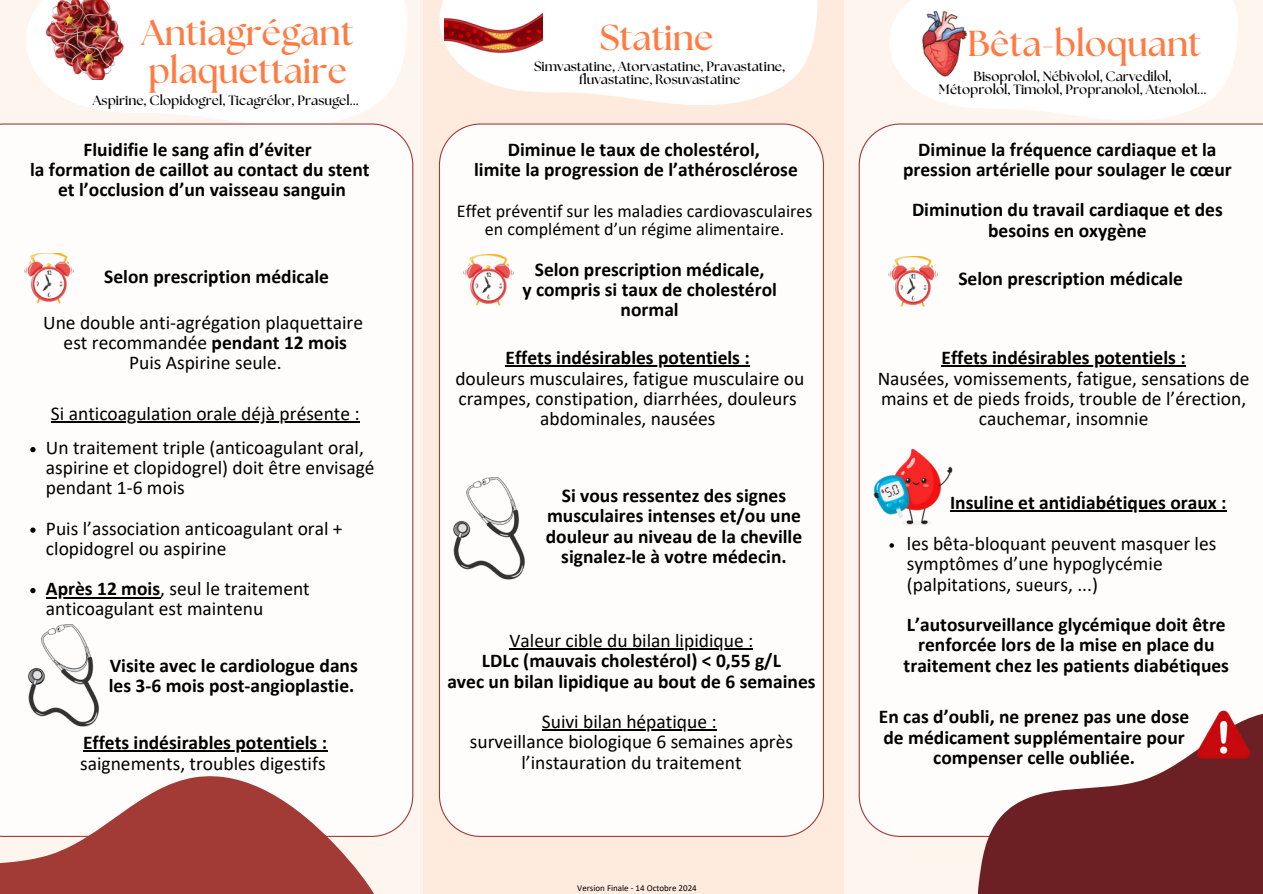
<style>
.page{position:relative;width:1263px;height:894px;background:#fff}
.page>*{position:absolute;margin:0;border:0;box-sizing:border-box;transform-origin:0 0}
.t1{font:700 36px/37.2px "The Seasons";color:#ff7b42}
.t2{font:700 19.5px/20.2px "Calibri";color:#000;text-align:center}
.t3{font:19.5px/20.2px "Calibri";color:#000}
.t4{font:18px/18px "Calibri";color:#000;text-align:center}
.t5{font:700 13.5px/13.5px "The Seasons";color:#000;text-align:center}
.t6{font:9px "Calibri";color:#000}
.s1{font-weight:700}
.s2{font-weight:400}
</style>
<div class="page">
<div style="left:0;top:0;width:1263px;height:893px;background:#fff5ef"></div>
<div style="left:859px;top:123px;width:404px;height:713px;background:#fefdfc"></div>
<svg style="left:960px;top:674px;width:303px;height:219px"></svg>
<div style="left:423px;top:0;width:421px;height:893px;background:#ffebde"></div>
<svg style="left:26px;top:0;width:381px;height:123px;fill:#fff"></svg>
<div style="left:0;top:123px;width:413px;height:611px;background:#fefdfc"></div>
<svg style="left:0;top:734px;width:414px;height:159px"></svg>
<svg style="left:439px;top:0;width:379px;height:105px"></svg>
<div style="left:439px;top:123px;width:385px;height:713px;background:#fefdfc"></div>
<svg style="left:889px;top:0;width:349px;height:120px"></svg>
<img style="left:444px;top:0;width:98px;height:70px">
<img style="left:28px;top:0;width:113px;height:80px">
<img style="left:453px;top:254px;width:70px;height:51px">
<img style="left:878px;top:256px;width:70px;height:51px">
<hr style="left:51px;top:421px;width:309px;height:2px;background:#000">
<svg style="left:30px;top:447px;width:6px;height:5px"></svg>
<svg style="left:30px;top:527px;width:6px;height:5px"></svg>
<svg style="left:30px;top:587px;width:6px;height:6px"></svg>
<hr style="left:46px;top:596px;width:114px;height:2px;background:#000">
<img style="left:19px;top:624px;width:88px;height:103px">
<img style="left:445px;top:477px;width:88px;height:103px">
<hr style="left:83px;top:750px;width:244px;height:1px;background:#000">
<hr style="left:506px;top:365px;width:244px;height:1px;background:#000">
<hr style="left:510px;top:648px;width:243px;height:1px;background:#000">
<hr style="left:542px;top:729px;width:175px;height:1px;background:#000">
<img style="left:892px;top:8px;width:105px;height:76px">
<hr style="left:941px;top:365px;width:245px;height:1px;background:#000">
<img style="left:1198px;top:708px;width:52px;height:52px">
<img style="left:865px;top:438px;width:96px;height:97px">
<img style="left:14px;top:253px;width:70px;height:50px">
<hr style="left:950px;top:510px;width:277px;height:1px;background:#000">
<svg style="left:889px;top:543px;width:5px;height:4px"></svg>
<h3 class="t1" style="left:142px;top:16px;width:213px">Antiagrégant plaquettaire</h3>
<h1 class="t5" style="left:93px;top:94px;width:268px">Aspirine, Clopidogrel, Ticagrélor, Prasugel...</h1>
<p class="t2" style="left:30px;top:140px;width:341px">Fluidifie le sang afin d’éviter<br>la formation de caillot au contact du stent et l’occlusion d’un vaisseau sanguin</p>
<h4 class="t1" style="left:600px;top:20px;width:115px">Statine</h4>
<h2 class="t5" style="left:534px;top:60px;width:253px">Simvastatine, Atorvastatine, Pravastatine, fluvastatine, Rosuvastatine</h2>
<p class="t2" style="left:474px;top:140px;width:325px">Diminue le taux de cholestérol,<br>limite la progression de l’athérosclérose</p>
<h3 class="t4" style="left:457px;top:203px;width:357px">Effet préventif sur les maladies cardiovasculaires en complément d’un régime alimentaire.</h3>
<h3 class="t1" style="left:967px;top:26px;width:235px">Bêta-bloquant</h3>
<h2 class="t5" style="left:939px;top:70px;width:269px">Bisoprolol, Nébivolol, Carvedilol,<br>Métoprolol, Timolol, Propranolol, Atenolol...</h2>
<p class="t2" style="left:903px;top:140px;width:330px">Diminue la fréquence cardiaque et la pression artérielle pour soulager le cœur</p>
<p class="t2" style="left:912px;top:201px;width:312px">Diminution du travail cardiaque et des besoins en oxygène</p>
<p class="t2" style="left:522px;top:261px;width:256px">Selon prescription médicale,<br>y compris si taux de cholestérol normal</p>
<p class="t2" style="left:104px;top:268px;width:226px">Selon prescription médicale</p>
<h1 class="t2" style="left:958px;top:269px;width:226px">Selon prescription médicale</h1>
<p class="t3" style="left:43px;top:314px;width:321px;text-align:center">Une double anti-agrégation plaquettaire est recommandée <span class="s1">pendant 12 mois<br></span>Puis Aspirine seule.</p>
<p class="t3" style="left:51px;top:404px;width:310px">Si anticoagulation orale déjà présente :</p>
<p class="t3" style="left:46px;top:439px;width:330px">Un traitement triple (anticoagulant oral, aspirine et clopidogrel) doit être envisagé pendant 1-6 mois</p>
<p class="t3" style="left:46px;top:519px;width:298px">Puis l’association anticoagulant oral + clopidogrel ou aspirine</p>
<h2 class="t3" style="left:46px;top:580px;width:265px"><span class="s1">Après 12 mois</span>, seul le traitement anticoagulant est maintenu</h2>
<p class="t3" style="left:455px;top:349px;width:351px;text-align:center"><span class="s1">Effets indésirables potentiels :<br></span>douleurs musculaires, fatigue musculaire ou crampes, constipation, diarrhées, douleurs abdominales, nausées</p>
<h1 class="t3" style="left:878px;top:349px;width:373px;text-align:center"><span class="s1">Effets indésirables potentiels :<br></span>Nausées, vomissements, fatigue, sensations de mains et de pieds froids, trouble de l’érection, cauchemar, insomnie</h1>
<h4 class="t2" style="left:546px;top:487px;width:258px">Si vous ressentez des signes musculaires intenses et/ou une douleur au niveau de la cheville signalez-le à votre médecin.</h4>
<h3 class="t3" style="left:907px;top:484px;width:321px;line-height:40.5px;text-indent:43px"><span class="s1">Insuline et antidiabétiques oraux : </span>les bêta-bloquant peuvent masquer les</h3>
<p class="t3" style="left:907px;top:555px;width:257px">symptômes d’une hypoglycémie (palpitations, sueurs, ...)</p>
<p class="t2" style="left:907px;top:616px;width:320px">L’autosurveillance glycémique doit être</p>
<h2 class="t2" style="left:918px;top:636px;width:298px">renforcée lors de la mise en place du</h2>
<h2 class="t2" style="left:447px;top:632px;width:370px"><span class="s2">Valeur cible du bilan lipidique :<br></span>LDLc (mauvais cholestérol) &lt; 0,55 g/L<br>avec un bilan lipidique au bout de 6 semaines</h2>
<h3 class="t3" style="left:470px;top:713px;width:325px;text-align:center">Suivi bilan hépatique :<br>surveillance biologique 6 semaines après l’instauration du traitement</h3>
<p class="t2" style="left:110px;top:656px;width:250px">Visite avec le cardiologue dans</p>
<h2 class="t2" style="left:904px;top:656px;width:327px">traitement chez les patients diabétiques</h2>
<p class="t2" style="left:109px;top:676px;width:247px">les 3-6 mois post-angioplastie.</p>
<h4 class="t2" style="left:879px;top:708px;width:312px">En cas d’oubli, ne prenez pas une dose de médicament supplémentaire pour compenser celle oubliée.</h4>
<p class="t2" style="left:80px;top:734px;width:249px;text-align:left">Effets indésirables potentiels : <span class="s2">saignements, troubles digestifs</span></p>
<h2 class="t6" style="left:577px;top:883px;width:121px">Version Finale - 14 Octobre 2024</h2>
</div>
